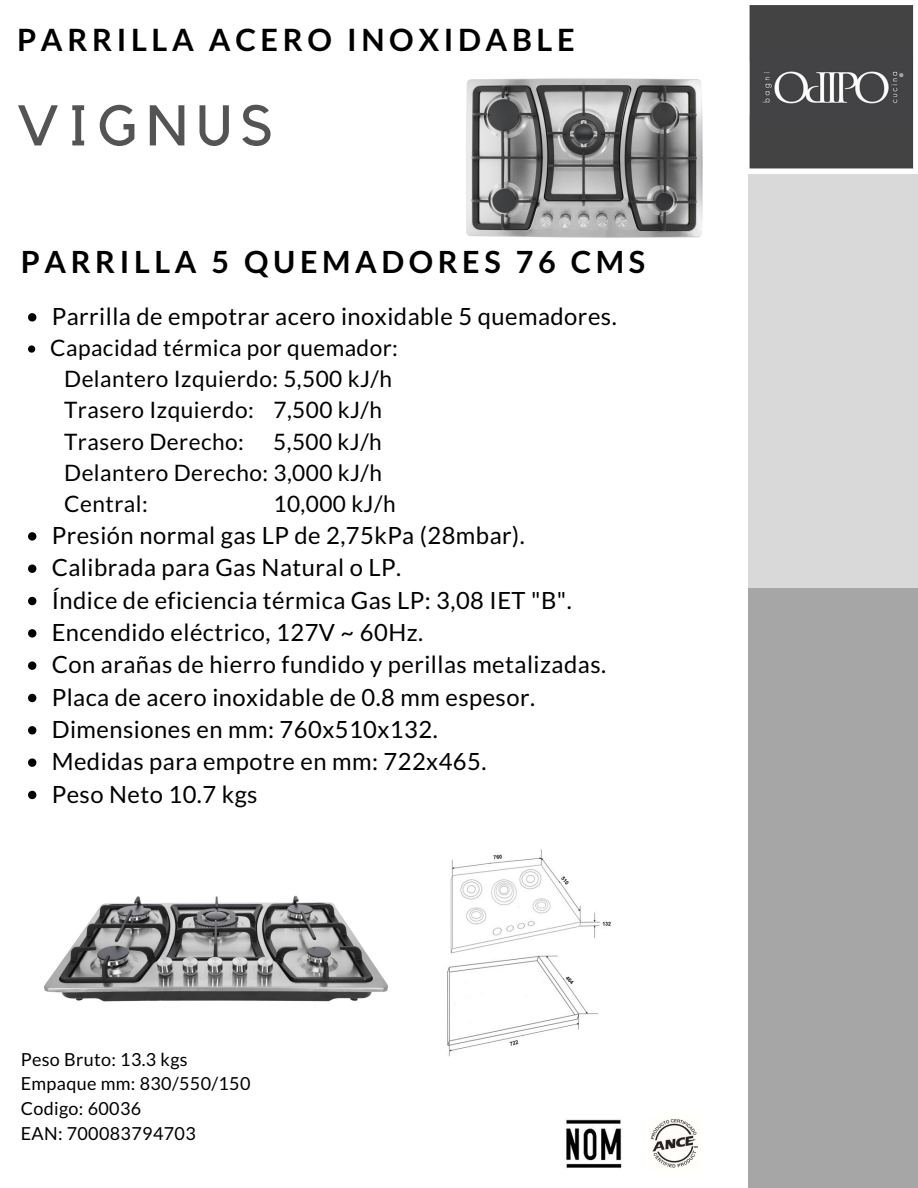
<style>
.page{position:relative;width:918px;height:1188px;background:#fff}
.page>*{position:absolute;margin:0;border:0;box-sizing:border-box;transform-origin:0 0}
.t1{font:56.7px "Kollektif";letter-spacing:.15em;color:#545454}
.t2{font:700 30.75px "Lato";letter-spacing:.15em;color:#000}
.t3{font:700 30.6px "Lato";letter-spacing:.15em;color:#000}
.t4{font:23.7px "Lato";letter-spacing:.02em;color:#000}
.t5{font:22.65px "Lato";letter-spacing:.02em;color:#000}
.t6{font:18px "Lato";letter-spacing:.02em;color:#000}
</style>
<div class="page">
<div style="left:749px;top:0;width:169px;height:592px;background:#d9d9d9"></div>
<svg style="left:28px;top:313px;width:8px;height:9px"></svg>
<svg style="left:28px;top:345px;width:7px;height:8px"></svg>
<svg style="left:28px;top:532px;width:8px;height:9px"></svg>
<svg style="left:28px;top:565px;width:8px;height:8px"></svg>
<svg style="left:28px;top:597px;width:8px;height:8px"></svg>
<svg style="left:28px;top:629px;width:8px;height:9px"></svg>
<svg style="left:28px;top:661px;width:8px;height:9px"></svg>
<svg style="left:28px;top:694px;width:8px;height:8px"></svg>
<svg style="left:28px;top:726px;width:8px;height:9px"></svg>
<svg style="left:28px;top:758px;width:8px;height:9px"></svg>
<svg style="left:28px;top:791px;width:8px;height:8px"></svg>
<div style="left:749px;top:589px;width:169px;height:599px;background:#a6a6a6"></div>
<img style="left:749px;top:0;width:169px;height:173px">
<img style="left:566px;top:1119px;width:56px;height:49px">
<img style="left:650px;top:1119px;width:48px;height:49px">
<img style="left:447px;top:849px;width:164px;height:208px">
<img style="left:466px;top:78px;width:237px;height:160px">
<img style="left:44px;top:895px;width:344px;height:111px">
<p class="t2" style="left:17px;top:21px;width:559px">PARRILLA ACERO INOXIDABLE</p>
<p class="t1" style="left:17px;top:100px;width:258px">VIGNUS</p>
<p class="t3" style="left:21px;top:242px;width:626px">PARRILLA 5 QUEMADORES 76 CMS</p>
<p class="t4" style="left:52px;top:302px;width:567px">Parrilla de empotrar acero inoxidable 5 quemadores.</p>
<p class="t5" style="left:50px;top:334px;width:349px">Capacidad térmica por quemador:</p>
<p class="t5" style="left:64px;top:365px;width:329px">Delantero Izquierdo: 5,500 kJ/h</p>
<p class="t5" style="left:64px;top:396px;width:319px">Trasero Izquierdo: 7,500 kJ/h</p>
<p class="t5" style="left:64px;top:427px;width:181px">Trasero Derecho:</p>
<p class="t5" style="left:273px;top:427px;width:110px">5,500 kJ/h</p>
<p class="t5" style="left:64px;top:458px;width:319px">Delantero Derecho: 3,000 kJ/h</p>
<p class="t5" style="left:64px;top:489px;width:85px">Central:</p>
<p class="t5" style="left:273px;top:489px;width:124px">10,000 kJ/h</p>
<p class="t4" style="left:52px;top:521px;width:475px">Presión normal gas LP de 2,75kPa (28mbar).</p>
<p class="t4" style="left:52px;top:553px;width:351px">Calibrada para Gas Natural o LP.</p>
<p class="t4" style="left:52px;top:585px;width:522px">Índice de eficiencia térmica Gas LP: 3,08 IET "B".</p>
<p class="t4" style="left:52px;top:618px;width:373px">Encendido eléctrico, 127V ~ 60Hz.</p>
<p class="t4" style="left:52px;top:650px;width:556px">Con arañas de hierro fundido y perillas metalizadas.</p>
<p class="t4" style="left:52px;top:682px;width:485px">Placa de acero inoxidable de 0.8 mm espesor.</p>
<p class="t4" style="left:52px;top:715px;width:388px">Dimensiones en mm: 760x510x132.</p>
<p class="t4" style="left:52px;top:747px;width:436px">Medidas para empotre en mm: 722x465.</p>
<p class="t4" style="left:52px;top:779px;width:207px">Peso Neto 10.7 kgs</p>
<p class="t6" style="left:21px;top:1048px;width:169px">Peso Bruto: 13.3 kgs</p>
<p class="t6" style="left:21px;top:1073px;width:231px">Empaque mm: 830/550/150</p>
<p class="t6" style="left:21px;top:1097px;width:122px">Codigo: 60036</p>
<p class="t6" style="left:21px;top:1122px;width:177px">EAN: 700083794703</p>
</div>
